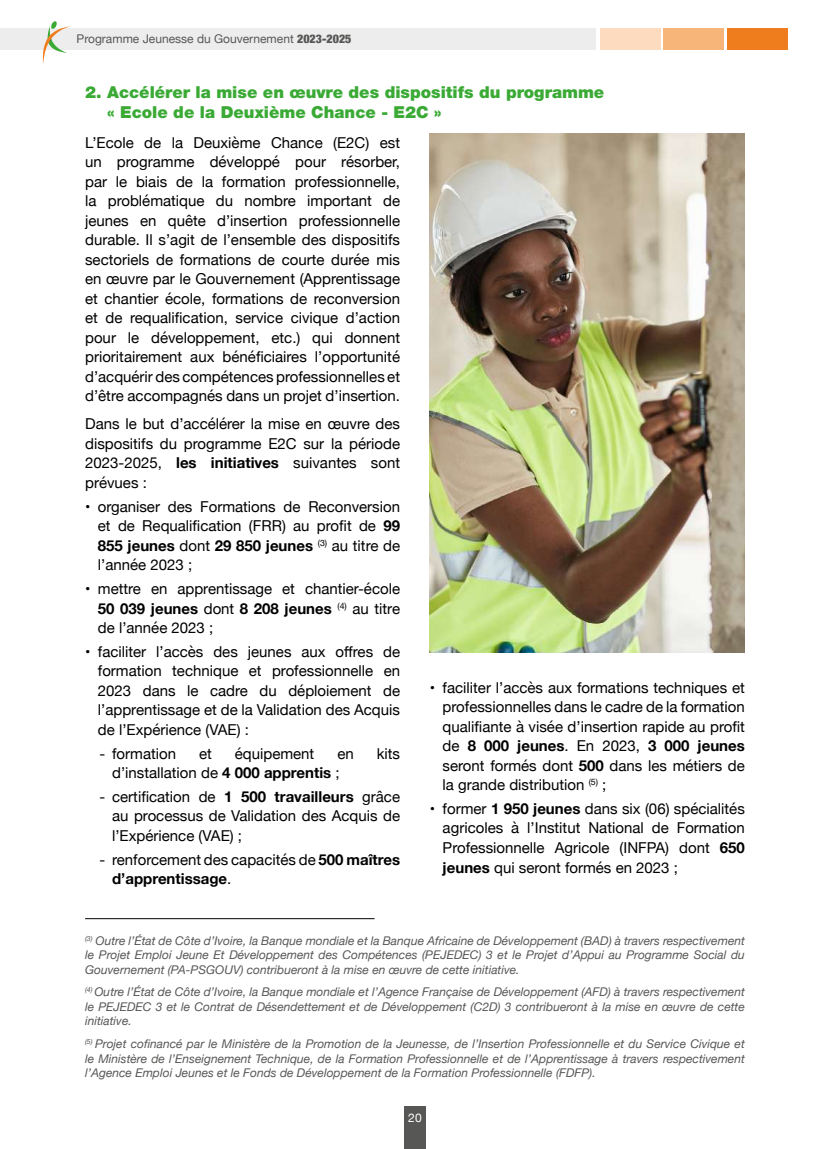
<style>
.page{position:relative;width:830px;height:1149px;background:#fff}
.page>*{position:absolute;margin:0;border:0;box-sizing:border-box;transform-origin:0 0}
.t1{font:900 16.5px/19.8px "Helvetica Neue";color:#3aaa35}
.t2{font:15px/19.5px "Helvetica Neue";color:#000;text-align:justify}
.t3{font:italic 12px/14.4px "Helvetica Neue";color:#575756;text-align:justify}
.t4{font:12px "Helvetica Neue";color:#575756}
.t5{font:12px "Helvetica Neue";color:#fff}
.s1{font-weight:900;font-stretch:condensed}
.s2{font-weight:700}
</style>
<div class="page">
<div style="left:404px;top:1105px;width:21px;height:43px;background:#575756"></div>
<div style="left:0;top:29px;width:595px;height:21px;background:#ededed"></div>
<div style="left:600px;top:29px;width:60px;height:21px;background:#fddbbe"></div>
<div style="left:663px;top:29px;width:60px;height:21px;background:#f8b57a"></div>
<div style="left:727px;top:29px;width:60px;height:21px;background:#ef7d1e"></div>
<svg style="left:41px;top:21px;width:30px;height:43px"></svg>
<img style="left:429px;top:133px;width:315px;height:519px">
<hr style="left:85px;top:918px;width:289px;height:1px;background:#000">
<p class="t4" style="left:77px;top:30px;width:276px">Programme Jeunesse du Gouvernement <span class="s1">2023-2025</span></p>
<p class="t1" style="left:107px;top:82px;width:498px;text-indent:-22px">2. Accélérer la mise en œuvre des dispositifs du programme « Ecole de la Deuxième Chance - E2C »</p>
<p class="t2" style="left:85px;top:133px;width:316px">L’Ecole de la Deuxième Chance (E2C) est un programme développé pour résorber, par le biais de la formation professionnelle, la problématique du nombre important de jeunes en quête d’insertion professionnelle durable. Il s’agit de l’ensemble des dispositifs sectoriels de formations de courte durée mis en œuvre par le Gouvernement (Apprentissage et chantier école, formations de reconversion et de requalification, service civique d’action pour le développement, etc.) qui donnent prioritairement aux bénéficiaires l’opportunité d’acquérir des compétences professionnelles et d’être accompagnés dans un projet d’insertion.</p>
<p class="t2" style="left:85px;top:415px;width:316px">Dans le but d’accélérer la mise en œuvre des dispositifs du programme E2C sur la période 2023-2025, <span class="s2">les initiatives</span> suivantes sont prévues :</p>
<p class="t2" style="left:98px;top:497px;width:303px;text-indent:-13px">• organiser des Formations de Reconversion et de Requalification (FRR) au profit de <span class="s2">99<br>855 jeunes</span> dont <span class="s2">29 850 jeunes</span> <sup>(3)</sup> au titre de l’année 2023 ;</p>
<p class="t2" style="left:98px;top:579px;width:303px;text-indent:-13px">• mettre en apprentissage et chantier-école <span class="s2">50 039 jeunes</span> dont <span class="s2">8 208 jeunes</span> <sup>(4)</sup> au titre de l’année 2023 ;</p>
<p class="t2" style="left:98px;top:642px;width:303px;text-indent:-13px">• faciliter l’accès des jeunes aux offres de formation technique et professionnelle en 2023 dans le cadre du déploiement de l’apprentissage et de la Validation des Acquis de l’Expérience (VAE) :</p>
<p class="t2" style="left:99px;top:744px;width:78px">- formation</p>
<p class="t2" style="left:199px;top:744px;width:14px">et</p>
<p class="t2" style="left:235px;top:744px;width:81px">équipement</p>
<p class="t2" style="left:337px;top:744px;width:18px">en</p>
<p class="t2" style="left:376px;top:744px;width:25px">kits</p>
<p class="t2" style="left:112px;top:763px;width:229px">d’installation de <span class="s2">4 000 apprentis</span> ;</p>
<p class="t2" style="left:112px;top:787px;width:289px;text-indent:-13px">- certification de <span class="s2">1 500 travailleurs</span> grâce au processus de Validation des Acquis de l’Expérience (VAE) ;</p>
<p class="t2" style="left:112px;top:850px;width:289px;text-indent:-13px">- renforcement des capacités de <span class="s2">500 maîtres d’apprentissage</span>.</p>
<p class="t2" style="left:442px;top:678px;width:303px;text-indent:-13px">• faciliter l’accès aux formations techniques et professionnelles dans le cadre de la formation qualifiante à visée d’insertion rapide au profit de <span class="s2">8 000 jeunes</span>. En 2023, <span class="s2">3 000 jeunes </span>seront formés dont <span class="s2">500</span> dans les métiers de la grande distribution <sup>(5)</sup> ;</p>
<p class="t2" style="left:442px;top:799px;width:303px;text-indent:-13px">• former <span class="s2">1 950 jeunes</span> dans six (06) spécialités agricoles à l’Institut National de Formation Professionnelle Agricole (INFPA) dont <span class="s2">650 jeunes</span> qui seront formés en 2023 ;</p>
<p class="t3" style="left:85px;top:933px;width:661px"><sup>(3)</sup> Outre l’État de Côte d’Ivoire, la Banque mondiale et la Banque Africaine de Développement (BAD) à travers respectivement le Projet Emploi Jeune Et Développement des Compétences (PEJEDEC) 3 et le Projet d’Appui au Programme Social du Gouvernement (PA-PSGOUV) contribueront à la mise en œuvre de cette initiative.</p>
<p class="t3" style="left:85px;top:985px;width:661px"><sup>(4)</sup> Outre l’État de Côte d’Ivoire, la Banque mondiale et l’Agence Française de Développement (AFD) à travers respectivement le PEJEDEC 3 et le Contrat de Désendettement et de Développement (C2D) 3 contribueront à la mise en œuvre de cette initiative.</p>
<p class="t3" style="left:85px;top:1037px;width:661px"><sup>(5)</sup> Projet cofinancé par le Ministère de la Promotion de la Jeunesse, de l’Insertion Professionnelle et du Service Civique et le Ministère de l’Enseignement Technique, de la Formation Professionnelle et de l’Apprentissage à travers respectivement l’Agence Emploi Jeunes et le Fonds de Développement de la Formation Professionnelle (FDFP).</p>
<p class="t5" style="left:408px;top:1108px;width:15px">20</p>
</div>
